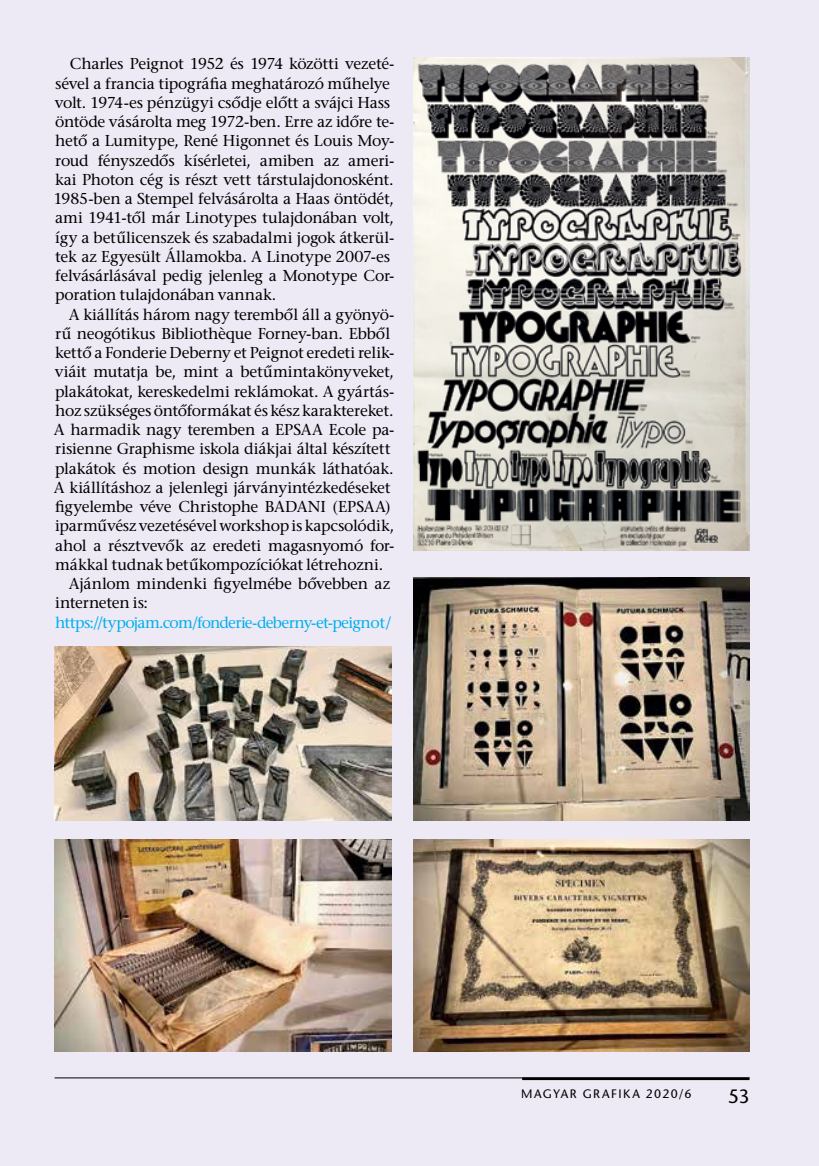
<style>
.page{position:relative;width:819px;height:1166px;background:#edeaf5}
.page>*{position:absolute;margin:0;border:0;box-sizing:border-box;transform-origin:0 0}
.t1{font:19.25px "ITC Stone Sans";color:#000}
.t2{font:15.75px/19.2px "ITC Stone Serif";letter-spacing:-.015em;color:#000}
.t3{font:15.75px "ITC Stone Serif";letter-spacing:-.045em;color:#00aeef}
.t4{font:12.25px "ITC Stone Sans";letter-spacing:.12em;color:#000}
</style>
<div class="page">
<img style="left:413px;top:578px;width:336px;height:242px">
<img style="left:413px;top:839px;width:336px;height:213px">
<img style="left:55px;top:839px;width:336px;height:213px">
<img style="left:54px;top:646px;width:337px;height:174px">
<img style="left:413px;top:57px;width:336px;height:494px">
<hr style="left:55px;top:1077px;width:694px;height:1px;background:#000">
<hr style="left:522px;top:1077px;width:227px;height:3px;background:#000">
<p class="t2" style="left:53px;top:57px;width:342px;text-indent:17px">Charles Peignot 1952 és 1974 közötti vezeté&shy;sével a francia tipográfia meghatározó műhelye volt. 1974-es pénzügyi csődje előtt a svájci Hass öntöde vásárolta meg 1972-ben. Erre az időre te&shy;hető a Lumitype, René Higonnet és Louis Moy&shy;roud fényszedős kísérletei, amiben az ameri&shy;kai Photon cég is részt vett társtulajdonosként.<br>1985-ben a Stempel felvásárolta a Haas öntödét, ami 1941-től már Linotypes tulajdonában volt, így a betűlicenszek és szabadalmi jogok átkerül&shy;tek az Egyesült Államokba. A Linotype 2007-es felvásárlásával pedig jelenleg a Monotype Cor&shy;poration tulajdonában vannak.</p>
<p class="t2" style="left:69px;top:307px;width:327px">A kiállítás három nagy teremből áll a gyönyö-</p>
<p class="t2" style="left:55px;top:326px;width:336px">rű neogótikus Bibliothèque Forney-ban. Ebből</p>
<p class="t2" style="left:55px;top:345px;width:341px">kettő a Fonderie Deberny et Peignot eredeti relik-</p>
<p class="t2" style="left:55px;top:364px;width:341px">viáit mutatja be, mint a betűmintakönyveket,</p>
<p class="t2" style="left:55px;top:384px;width:341px">plakátokat, kereskedelmi reklámokat. A gyártás-</p>
<p class="t2" style="left:55px;top:403px;width:340px">hoz szükséges öntőformákat és kész karaktereket.</p>
<p class="t2" style="left:54px;top:422px;width:342px">A harmadik nagy teremben a EPSAA Ecole pa-</p>
<p class="t2" style="left:55px;top:441px;width:337px">risienne Graphisme iskola diákjai által készített</p>
<p class="t2" style="left:55px;top:461px;width:340px">plakátok és motion design munkák láthatóak.</p>
<p class="t2" style="left:54px;top:480px;width:338px">A kiállításhoz a jelenlegi járványintézkedéseket</p>
<p class="t2" style="left:55px;top:499px;width:337px">figyelembe véve Christophe BADANI (EPSAA)</p>
<p class="t2" style="left:55px;top:518px;width:340px">iparművész vezetésével workshop is kapcsolódik,</p>
<p class="t2" style="left:55px;top:538px;width:341px">ahol a résztvevők az eredeti magasnyomó for-</p>
<p class="t2" style="left:55px;top:557px;width:329px">mákkal tudnak betűkompozíciókat létrehozni.</p>
<p class="t2" style="left:69px;top:576px;width:323px">Ajánlom mindenki figyelmébe bővebben az</p>
<p class="t2" style="left:55px;top:595px;width:94px">interneten is:</p>
<p class="t3" style="left:55px;top:614px;width:338px">https://typojam.com/fonderie-deberny-et-peignot/</p>
<p class="t4" style="left:521px;top:1087px;width:172px">MAGYAR GRAFIKA 2020/6</p>
<p class="t1" style="left:728px;top:1085px;width:23px">53</p>
</div>
